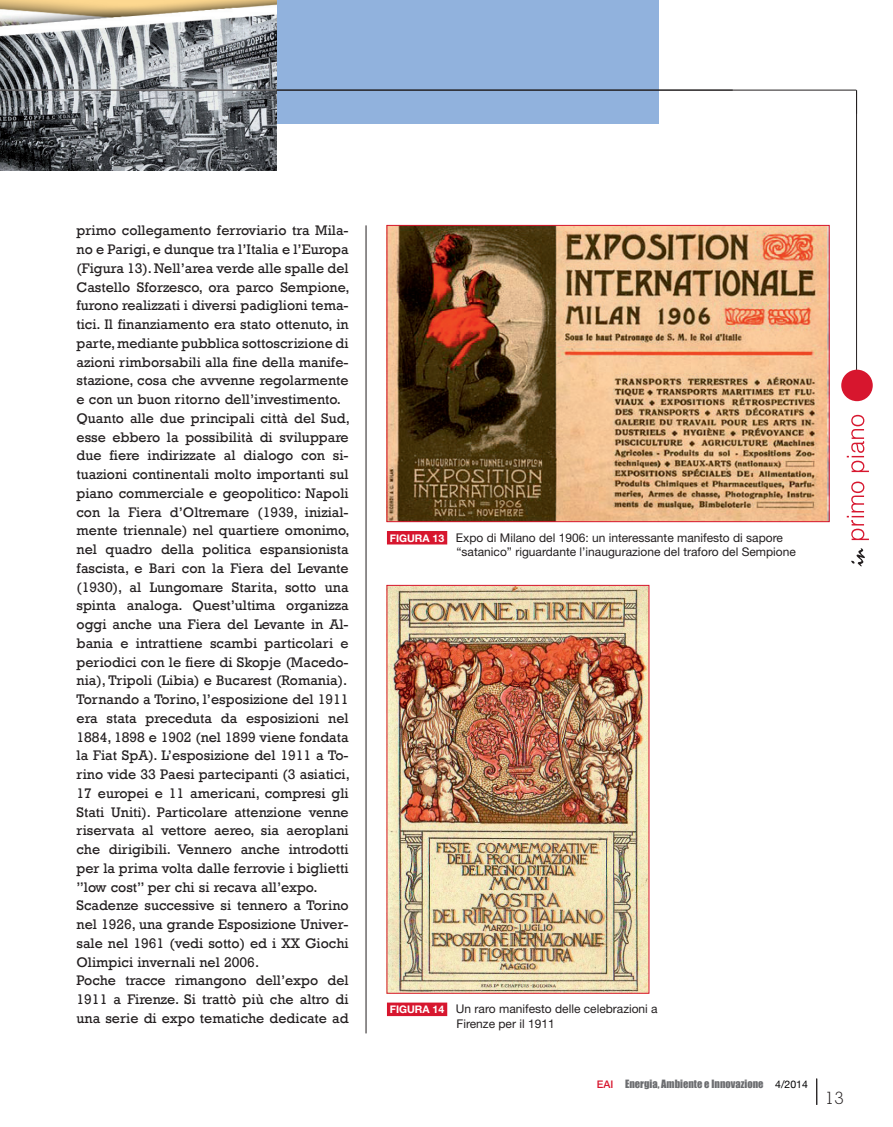
<style>
.page{position:relative;width:893px;height:1127px;background:#fff}
.page>*{position:absolute;margin:0;border:0;box-sizing:border-box;transform-origin:0 0}
.t1{font:300 18px "Rockwell";color:#231f20}
.t2{font:14.25px/18.8px "Rockwell";color:#231f20}
.t3{font:12px/14.2px "Helvetica Neue";color:#231f20}
.t4{font:10.5px "Impact";color:#6c6d70}
.s1{font-weight:700;font-size:10.5px;color:#fff}
.s2{font-family:"Helvetica Neue";font-weight:500;color:#d7162e}
.s3{font-family:"Helvetica Neue";color:#000002}
</style>
<div class="page">
<svg style="left:816px;top:1078px;width:1px;height:27px"></svg>
<hr style="left:856px;top:90px;width:1px;height:284px;background:#231f20">
<svg style="left:847px;top:415px;width:22px;height:125px"></svg>
<svg style="left:851px;top:548px;width:14px;height:18px"></svg>
<hr style="left:733px;top:90px;width:123px;height:1px;background:#231f20">
<div style="left:841px;top:370px;width:32px;height:31px;background:#d7162e;border-radius:50%"></div>
<hr style="left:366px;top:225px;width:1px;height:808px;background:#231f20">
<div style="left:179px;top:0;width:480px;height:123px;background:#91b2dd"></div>
<img style="left:0;top:0;width:276px;height:170px">
<hr style="left:0;top:90px;width:733px;height:1px;background:#231f20">
<img style="left:389px;top:227px;width:439px;height:293px">
<div style="left:387px;top:225px;width:443px;height:297px;border:1px solid #d7162e"></div>
<div style="left:387px;top:531px;width:60px;height:13px;background:#d7162e"></div>
<div style="left:387px;top:1002px;width:60px;height:14px;background:#d7162e"></div>
<img style="left:389px;top:587px;width:258px;height:404px">
<p class="t2" style="left:77px;top:221px;width:275px">primo collegamento ferroviario tra Mila&shy;no e Parigi, e dunque tra l’Italia e l’Europa (Figura 13). Nell’area verde alle spalle del Castello Sforzesco, ora parco Sempione, furono realizzati i diversi padiglioni tema&shy;tici. Il finanziamento era stato ottenuto, in parte, mediante pubblica sottoscrizione di azioni rimborsabili alla fine della manife&shy;stazione, cosa che avvenne regolarmente e con un buon ritorno dell’investimento.<br>Quanto alle due principali città del Sud, esse ebbero la possibilità di sviluppare due fiere indirizzate al dialogo con si&shy;tuazioni continentali molto importanti sul piano commerciale e geopolitico: Napoli con la Fiera d’Oltremare (1939, inizial&shy;mente triennale) nel quartiere omonimo, nel quadro della politica espansionista fascista, e Bari con la Fiera del Levante (1930), al Lungomare Starita, sotto una spinta analoga. Quest’ultima organizza oggi anche una Fiera del Levante in Al&shy;bania e intrattiene scambi particolari e periodici con le fiere di Skopje (Macedo&shy;nia), Tripoli (Libia) e Bucarest (Romania).<br>Tornando a Torino, l’esposizione del 1911 era stata preceduta da esposizioni nel 1884, 1898 e 1902 (nel 1899 viene fondata la Fiat SpA). L’esposizione del 1911 a To&shy;rino vide 33 Paesi partecipanti (3 asiatici, 17 europei e 11 americani, compresi gli Stati Uniti). Particolare attenzione venne riservata al vettore aereo, sia aeroplani che dirigibili. Vennero anche introdotti per la prima volta dalle ferrovie i biglietti ”low cost” per chi si recava all’expo.<br>Scadenze successive si tennero a Torino nel 1926, una grande Esposizione Univer&shy;sale nel 1961 (vedi sotto) ed i XX Giochi Olimpici invernali nel 2006.<br>Poche tracce rimangono dell’expo del 1911 a Firenze. Si trattò più che altro di una serie di expo tematiche dedicate ad</p>
<p class="t3" style="left:456px;top:531px;width:341px;text-indent:-67px"><span class="s1">FIGURA 13</span> Expo di Milano del 1906: un interessante manifesto di sapore “satanico” riguardante l’inaugurazione del traforo del Sempione</p>
<p class="t3" style="left:456px;top:1003px;width:203px;text-indent:-67px"><span class="s1">FIGURA 14</span> Un raro manifesto delle celebrazioni a<br>Firenze per il 1911</p>
<p class="t4" style="left:597px;top:1077px;width:213px"><span class="s2">EAI</span> Energia, Ambiente e Innovazione <span class="s3">4/2014</span></p>
<p class="t1" style="left:825px;top:1091px;width:21px">13</p>
</div>
